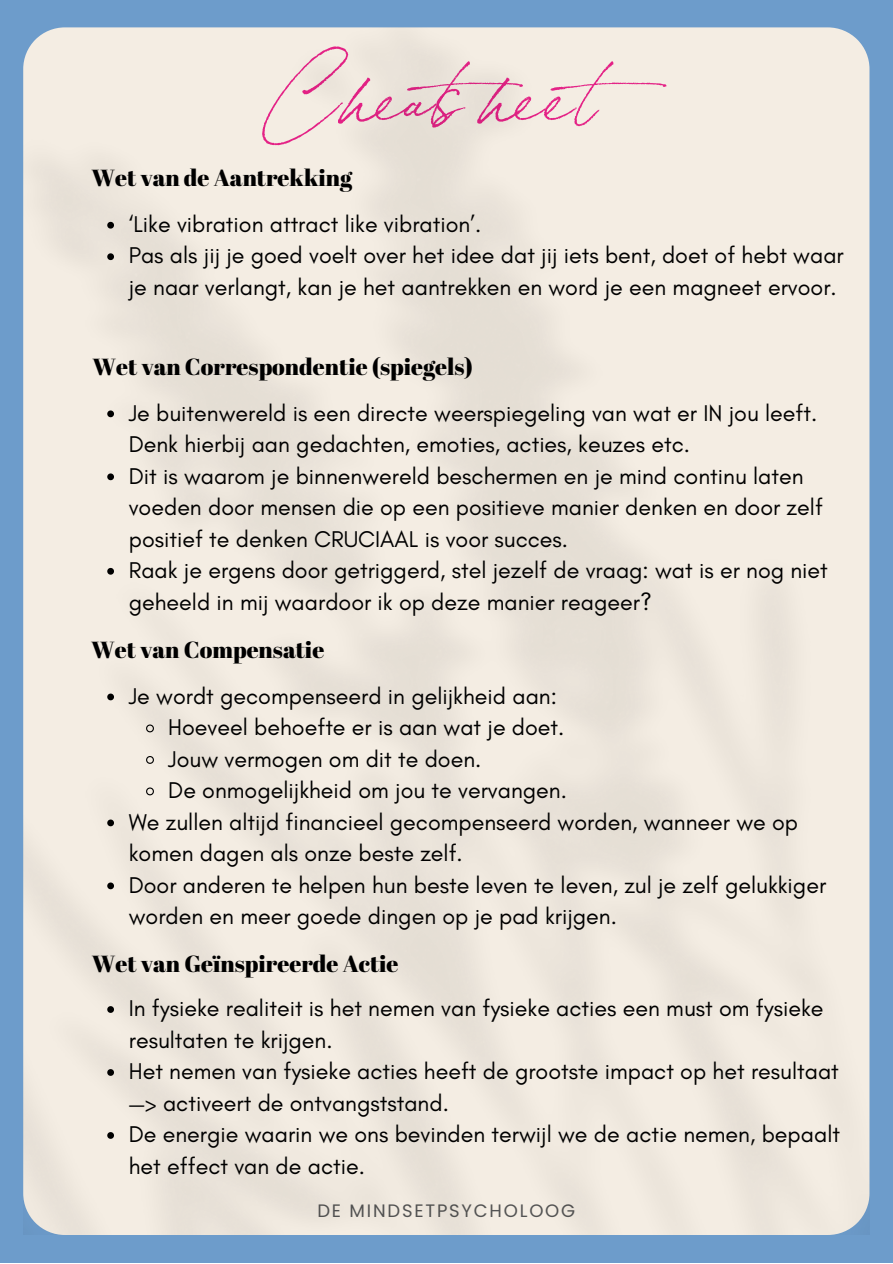
<style>
.page{position:relative;width:893px;height:1264px;background:#fff}
.page>*{position:absolute;margin:0;border:0;box-sizing:border-box;transform-origin:0 0}
.t1{font:81.6px "Bon Vivant";color:#e42286}
.t2{font:23.25px/31.5px "Glacial Indifference";color:#000}
.t3{font:23.25px "Abril Fatface";color:#000}
.t4{font:18px "Poppins";letter-spacing:.1em;color:#545454}
</style>
<div class="page">
<div style="left:0;top:0;width:892px;height:1262px;background:#6d9ccb"></div>
<img style="left:23px;top:27px;width:845px;height:1207px">
<p class="t1" style="left:278px;top:46px;width:414px">Cheatsheet</p>
<p class="t3" style="left:91px;top:161px;width:262px">Wet van de Aantrekking</p>
<p class="t2" style="left:129px;top:208px;width:354px">‘Like vibration attract like vibration’.</p>
<p class="t2" style="left:129px;top:239px;width:716px">Pas als jij je goed voelt over het idee dat jij iets bent, doet of hebt waar je naar verlangt, kan je het aantrekken en word je een magneet ervoor.</p>
<p class="t3" style="left:92px;top:350px;width:382px">Wet van Correspondentie (spiegels)</p>
<p class="t2" style="left:129px;top:397px;width:690px">Je buitenwereld is een directe weerspiegeling van wat er IN jou leeft.<br>Denk hierbij aan gedachten, emoties, acties, keuzes etc.</p>
<p class="t2" style="left:129px;top:459px;width:695px">Dit is waarom je binnenwereld beschermen en je mind continu laten voeden door mensen die op een positieve manier denken en door zelf positief te denken CRUCIAAL is voor succes.</p>
<p class="t2" style="left:129px;top:554px;width:700px">Raak je ergens door getriggerd, stel jezelf de vraag: wat is er nog niet geheeld in mij waardoor ik op deze manier reageer?</p>
<p class="t3" style="left:91px;top:633px;width:234px">Wet van Compensatie</p>
<p class="t2" style="left:129px;top:679px;width:429px">Je wordt gecompenseerd in gelijkheid aan:</p>
<p class="t2" style="left:168px;top:711px;width:397px">Hoeveel behoefte er is aan wat je doet.</p>
<p class="t2" style="left:168px;top:742px;width:314px">Jouw vermogen om dit te doen.</p>
<p class="t2" style="left:168px;top:774px;width:400px">De onmogelijkheid om jou te vervangen.</p>
<p class="t2" style="left:129px;top:805px;width:670px">We zullen altijd financieel gecompenseerd worden, wanneer we op komen dagen als onze beste zelf.</p>
<p class="t2" style="left:129px;top:868px;width:699px">Door anderen te helpen hun beste leven te leven, zul je zelf gelukkiger worden en meer goede dingen op je pad krijgen.</p>
<p class="t3" style="left:92px;top:947px;width:308px">Wet van Geïnspireerde Actie</p>
<p class="t2" style="left:129px;top:992px;width:696px">In fysieke realiteit is het nemen van fysieke acties een must om fysieke resultaten te krijgen.</p>
<p class="t2" style="left:129px;top:1055px;width:711px">Het nemen van fysieke acties heeft de grootste impact op het resultaat —&gt; activeert de ontvangststand.</p>
<p class="t2" style="left:129px;top:1118px;width:712px">De energie waarin we ons bevinden terwijl we de actie nemen, bepaalt het effect van de actie.</p>
<p class="t4" style="left:317px;top:1198px;width:259px">DE MINDSETPSYCHOLOOG</p>
</div>
